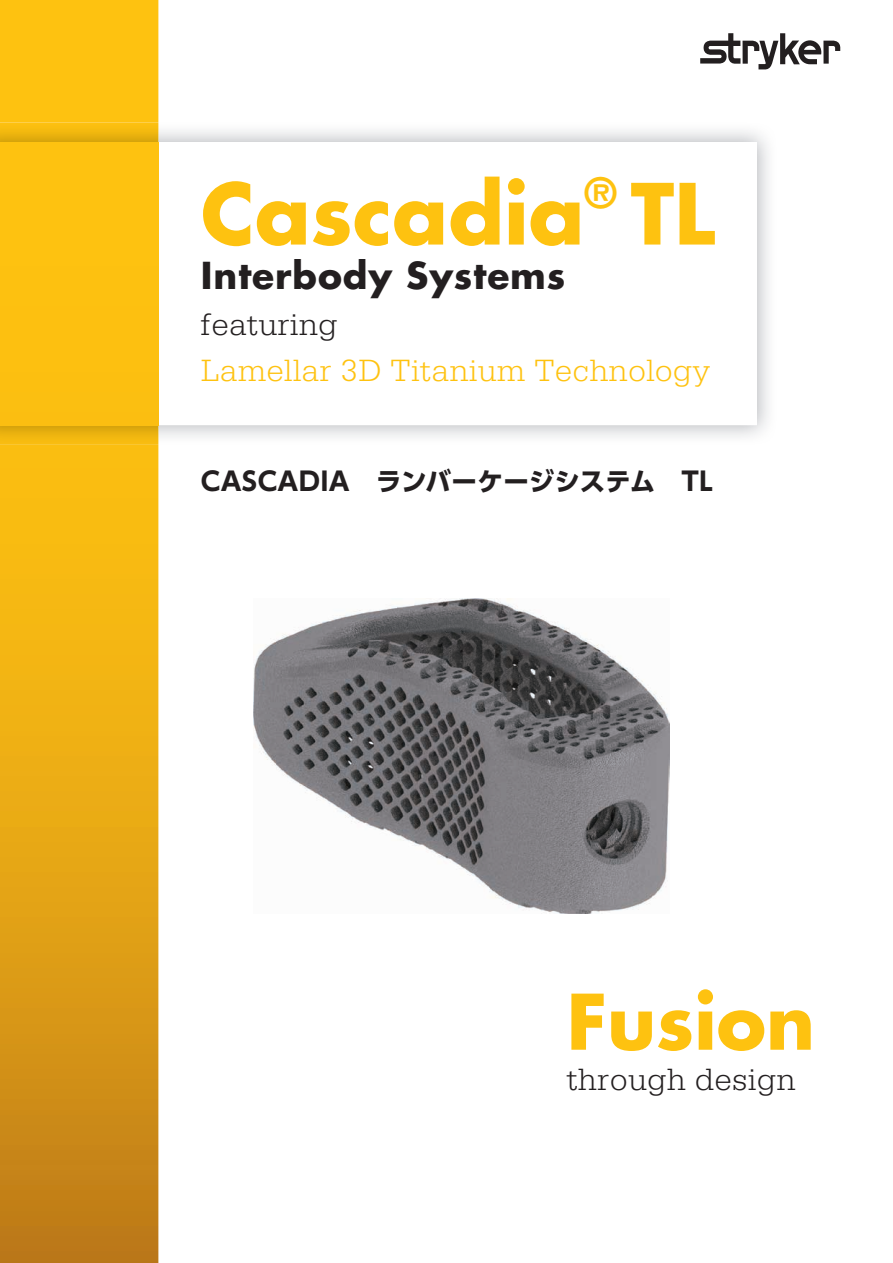
<style>
.page{position:relative;width:893px;height:1263px;background:#fff}
.page>*{position:absolute;margin:0;border:0;box-sizing:border-box;transform-origin:0 0}
.t1{font:700 81.9px "Futura For Stryker";color:#fec210}
.t2{font:700 74.4px "Futura For Stryker";color:#fec210}
.t3{font:700 40.35px "Futura For Stryker";color:#fec210}
.t4{font:700 36.15px "Futura For Stryker";letter-spacing:.025em;color:#231f20}
.t5{font:300 31.95px "URW Egyptienne TOT";letter-spacing:.02em;color:#fec210}
.t6{font:300 31.95px "URW Egyptienne TOT";letter-spacing:.025em;color:#231f20}
.t7{font:700 25.5px "UD Shin Go Pro";letter-spacing:-.045em;color:#231f20}
</style>
<div class="page">
<svg style="left:700px;top:33px;width:140px;height:37px"></svg>
<svg style="left:0;top:0;width:158px;height:1263px"></svg>
<img style="left:0;top:122px;width:769px;height:323px">
<div style="left:158px;top:142px;width:599px;height:283px;background:#fff"></div>
<div style="left:0;top:142px;width:158px;height:283px;background:#fdc110"></div>
<img style="left:253px;top:599px;width:417px;height:314px">
<h1 class="t1" style="left:201px;top:159px;width:385px">Cascadia</h1>
<p class="t3" style="left:584px;top:166px;width:34px">®</p>
<h1 class="t1" style="left:631px;top:159px;width:86px">TL</h1>
<p class="t4" style="left:201px;top:251px;width:366px">Interbody Systems</p>
<p class="t6" style="left:201px;top:306px;width:138px">featuring</p>
<p class="t5" style="left:201px;top:352px;width:510px">Lamellar 3D Titanium Technology</p>
<p class="t7" style="left:198px;top:461px;width:522px">ＣＡＳＣＡＤＩＡ　ランバーケージシステム　ＴＬ</p>
<h2 class="t2" style="left:567px;top:972px;width:250px">Fusion</h2>
<p class="t6" style="left:567px;top:1061px;width:230px">through design</p>
</div>
